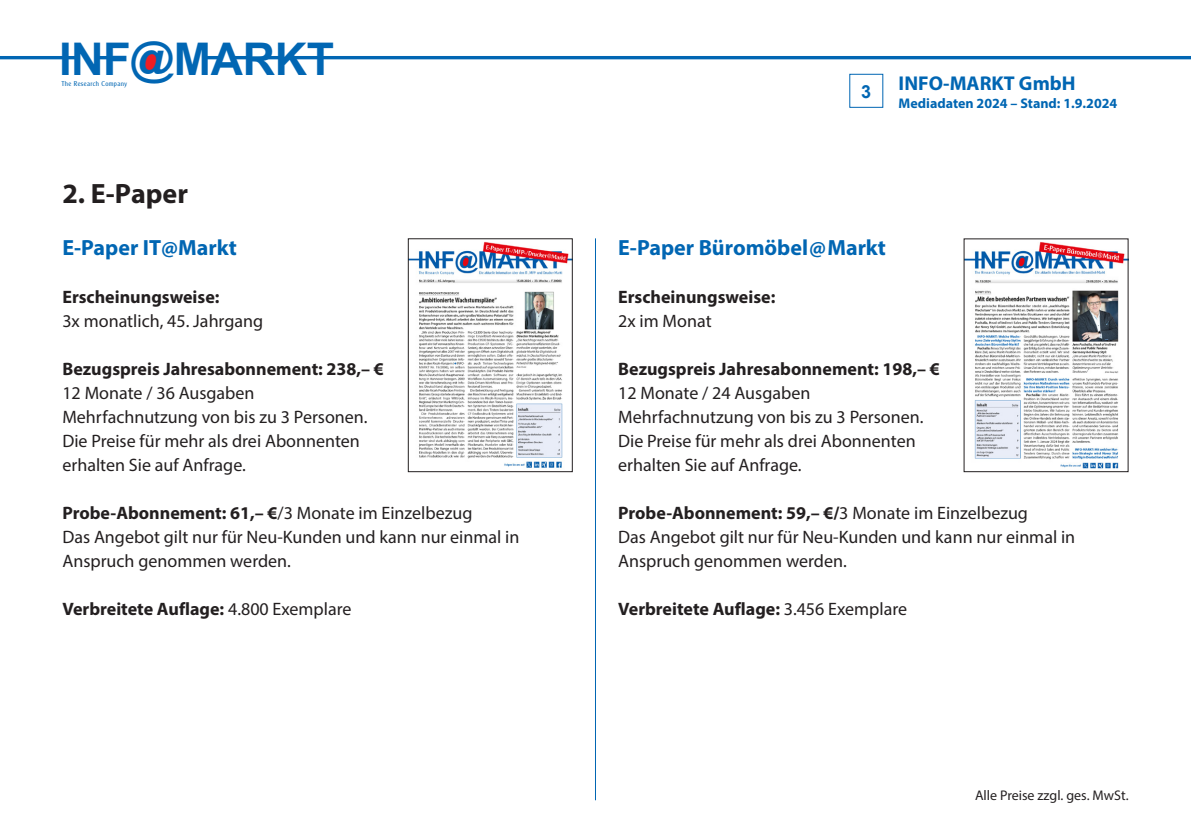
<style>
.page{position:relative;width:1191px;height:840px;background:#fff}
.page>*{position:absolute;margin:0;border:0;box-sizing:border-box;transform-origin:0 0}
.t1{font:700 45.2px "Arial";letter-spacing:-.005em;color:#0166b3}
.t2{font:700 28px "Myriad Pro";color:#231f20}
.t3{font:700 22px "Myriad Pro";color:#0166b3}
.t4{font:700 20px "Myriad Pro";color:#0166b3}
.t5{font:18px/24px "Myriad Pro";color:#231f20}
.t6{font:700 18px "Myriad Pro";color:#231f20}
.t7{font:700 18px "Arial";color:#0166b3}
.t8{font:700 14px "Myriad Pro";color:#0166b3}
.t9{font:14px "Myriad Pro";color:#231f20}
.t10{font:6.8px "Cleargothic";letter-spacing:.06em;color:#0166b3;scale:.9 1}
.s1{font-size:45px}
.s2{font-weight:700}
.s3{font-weight:400}
</style>
<div class="page">
<div style="left:849px;top:74px;width:34px;height:34px;border:1px solid #0166b3"></div>
<hr style="left:595px;top:238px;width:1px;height:561px;background:#0166b3">
<hr style="left:0;top:56px;width:77px;height:3px;background:#0166b3">
<hr style="left:205px;top:56px;width:15px;height:3px;background:#0166b3">
<hr style="left:96px;top:56px;width:16px;height:3px;background:#0166b3">
<hr style="left:232px;top:56px;width:18px;height:3px;background:#0166b3">
<hr style="left:264px;top:56px;width:18px;height:3px;background:#0166b3">
<hr style="left:293px;top:56px;width:898px;height:3px;background:#0166b3">
<svg style="left:141px;top:52px;width:18px;height:21px"></svg>
<img style="left:410px;top:241px;width:161px;height:218px">
<div style="left:408px;top:238px;width:165px;height:234px;border:1px solid #231f20"></div>
<img style="left:504px;top:461px;width:58px;height:7px">
<img style="left:965px;top:242px;width:161px;height:227px">
<h1 class="t1" style="left:59px;top:27px;width:277px">INF<span class="s1">@</span>MARKT</h1>
<p class="t10" style="left:62px;top:79px;width:74px">The Research Company</p>
<h2 class="t2" style="left:62px;top:175px;width:127px">2. E-Paper</h2>
<p class="t3" style="left:62px;top:233px;width:176px">E-Paper IT@Markt</p>
<p class="t6" style="left:62px;top:285px;width:159px">Erscheinungsweise:</p>
<p class="t5" style="left:62px;top:308px;width:202px">3x monatlich, 45. Jahrgang</p>
<p class="t6" style="left:62px;top:357px;width:323px">Bezugspreis Jahresabonnement: 238,– €</p>
<p class="t5" style="left:62px;top:380px;width:307px">12 Monate / 36 Ausgaben<br>Mehrfachnutzung von bis zu 3 Personen.<br>Die Preise für mehr als drei Abonnenten erhalten Sie auf Anfrage.</p>
<p class="t5" style="left:62px;top:500px;width:458px"><span class="s2">Probe-Abonnement: 61,– €</span>/3 Monate im Einzelbezug<br>Das Angebot gilt nur für Neu-Kunden und kann nur einmal in<br>Anspruch genommen werden.</p>
<p class="t6" style="left:62px;top:597px;width:291px">Verbreitete Auflage: <span class="s3">4.800 Exemplare</span></p>
<p class="t7" style="left:861px;top:79px;width:12px">3</p>
<p class="t4" style="left:898px;top:70px;width:178px">INFO-MARKT GmbH</p>
<p class="t8" style="left:898px;top:94px;width:220px">Mediadaten 2024 – Stand: 1.9.2024</p>
<p class="t3" style="left:618px;top:233px;width:269px">E-Paper Büromöbel@Markt</p>
<p class="t6" style="left:618px;top:285px;width:159px">Erscheinungsweise:</p>
<p class="t5" style="left:618px;top:308px;width:95px">2x im Monat</p>
<p class="t6" style="left:618px;top:357px;width:323px">Bezugspreis Jahresabonnement: 198,– €</p>
<p class="t5" style="left:618px;top:380px;width:307px">12 Monate / 24 Ausgaben<br>Mehrfachnutzung von bis zu 3 Personen.<br>Die Preise für mehr als drei Abonnenten erhalten Sie auf Anfrage.</p>
<p class="t5" style="left:618px;top:500px;width:458px"><span class="s2">Probe-Abonnement: 59,– €/</span>3 Monate im Einzelbezug<br>Das Angebot gilt nur für Neu-Kunden und kann nur einmal in<br>Anspruch genommen werden.</p>
<p class="t6" style="left:618px;top:597px;width:290px">Verbreitete Auflage: <span class="s3">3.456 Exemplare</span></p>
<p class="t9" style="left:975px;top:786px;width:155px">Alle Preise zzgl. ges. MwSt.</p>
</div>
